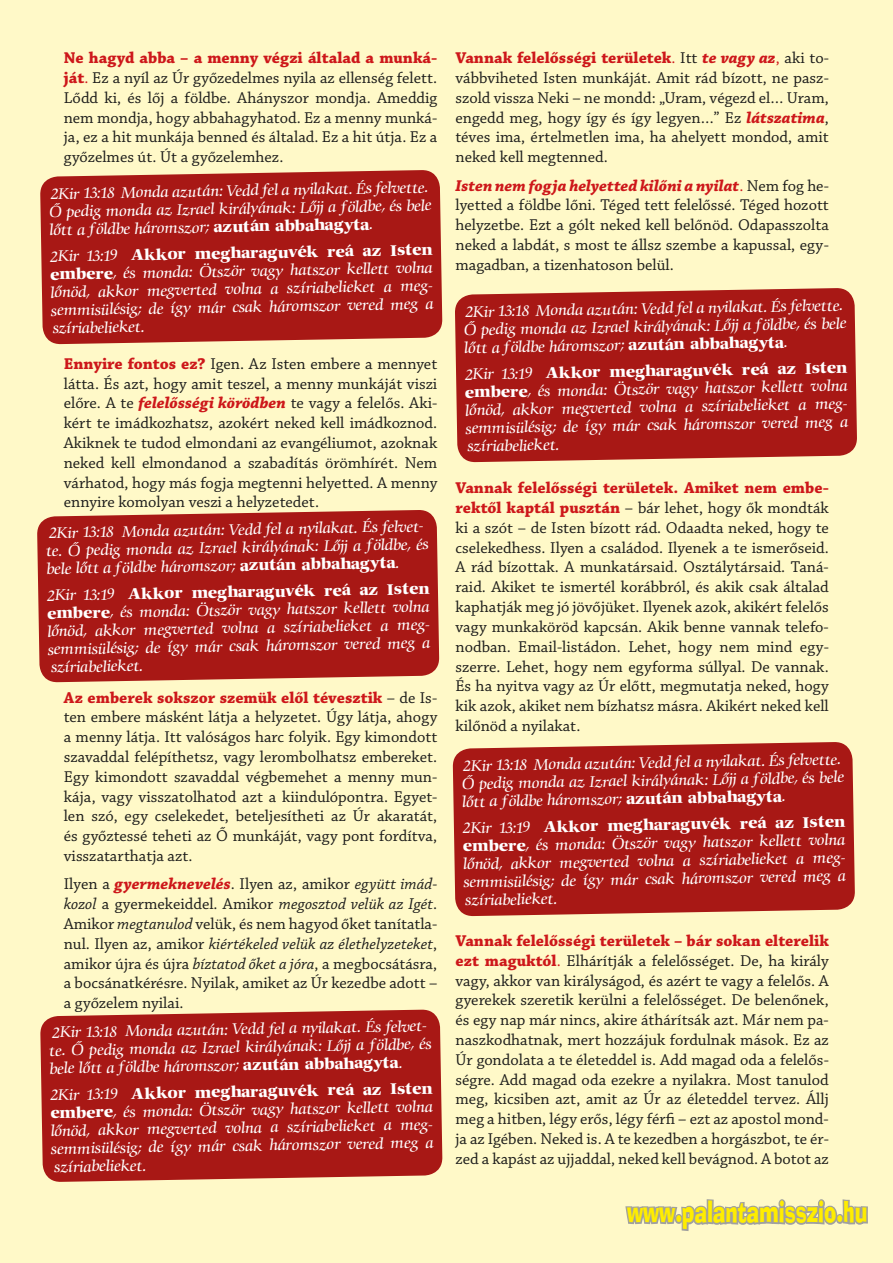
<style>
.page{position:relative;width:893px;height:1263px;background:#fff9c8}
.page>*{position:absolute;margin:0;border:0;box-sizing:border-box;transform-origin:0 0}
.t1{font:29.25px "Ad Lib PFL";color:#ffed00;scale:.67 1}
.t2{font:16.5px/19.8px "Chaparral Pro";color:#1d1d1b;text-align:justify}
.t3{font:italic 15px/18px "Comenius Antiqua PFL";color:#fff}
.s1{font-weight:700;color:#cd171a}
.s2{color:#cd171a}
.s3{font-weight:700;font-style:normal}
.s4{font-weight:700;font-style:italic;color:#cd171a}
.s5{font-style:italic}
</style>
<div class="page">
<div style="left:40px;top:170px;width:403px;height:174px;background:#a81815"></div>
<div style="left:37px;top:510px;width:402px;height:172px;background:#a81815"></div>
<div style="left:455px;top:288px;width:402px;height:174px;background:#a81815"></div>
<div style="left:453px;top:742px;width:402px;height:174px;background:#a81815"></div>
<div style="left:40px;top:1009px;width:403px;height:173px;background:#a81815"></div>
<svg style="left:625px;top:1199px;width:243px;height:32px"></svg>
<p class="t2" style="left:64px;top:49px;width:375px"><span class="s1">Ne hagyd abba – a menny végzi általad a munká&shy;ját</span><span class="s2">.</span> Ez a nyíl az Úr győzedelmes nyila az ellenség felett.<br>Lődd ki, és lőj a földbe. Ahányszor mondja. Ameddig nem mondja, hogy abbahagyhatod. Ez a menny munká&shy;ja, ez a hit munkája benned és általad. Ez a hit útja. Ez a győzelmes út. Út a győzelemhez.</p>
<p class="t3" style="left:49px;top:185px;width:384px;rotate:-1deg">2Kir 13:18 Monda azután: Vedd fel a nyilakat. És felvette.<br>Ő pedig monda az Izrael királyának: Lőjj a földbe, és bele lőtt a földbe háromszor; <span class="s3">azután abbahagyta</span>.</p>
<p class="t3" style="left:50px;top:247px;width:387px;rotate:-1deg">2Kir 13:19 <span class="s3">Akkor megharaguvék reá az Isten embere</span>, és monda: Ötször vagy hatszor kellett volna lőnöd, akkor megverted volna a szíriabelieket a meg&shy;semmisülésig; de így már csak háromszor vered meg a szíriabelieket.</p>
<p class="t2" style="left:64px;top:354px;width:375px"><span class="s1">Ennyire fontos ez?</span> Igen. Az Isten embere a mennyet látta. És azt, hogy amit teszel, a menny munkáját viszi előre. A te <span class="s4">felelősségi körödben</span> te vagy a felelős. Aki&shy;kért te imádkozhatsz, azokért neked kell imádkoznod.<br>Akiknek te tudod elmondani az evangéliumot, azoknak neked kell elmondanod a szabadítás örömhírét. Nem várhatod, hogy más fogja megtenni helyetted. A menny ennyire komolyan veszi a helyzetedet.</p>
<p class="t3" style="left:46px;top:524px;width:384px;rotate:-1deg">2Kir 13:18 Monda azután: Vedd fel a nyilakat. És felvet&shy;te. Ő pedig monda az Izrael királyának: Lőjj a földbe, és bele lőtt a földbe háromszor; <span class="s3">azután abbahagyta</span>.</p>
<p class="t3" style="left:47px;top:586px;width:387px;rotate:-1deg">2Kir 13:19 <span class="s3">Akkor megharaguvék reá az Isten embere</span>, és monda: Ötször vagy hatszor kellett volna lőnöd, akkor megverted volna a szíriabelieket a meg&shy;semmisülésig; de így már csak háromszor vered meg a szíriabelieket.</p>
<p class="t2" style="left:64px;top:688px;width:375px"><span class="s1">Az emberek sokszor szemük elől tévesztik</span> – de Is&shy;ten embere másként látja a helyzetet. Úgy látja, ahogy a menny látja. Itt valóságos harc folyik. Egy kimondott szavaddal felépíthetsz, vagy lerombolhatsz embereket.<br>Egy kimondott szavaddal végbemehet a menny mun&shy;kája, vagy visszatolhatod azt a kiindulópontra. Egyet&shy;len szó, egy cselekedet, beteljesítheti az Úr akaratát, és győztessé teheti az Ő munkáját, vagy pont fordítva, visszatarthatja azt.</p>
<p class="t2" style="left:64px;top:875px;width:375px">Ilyen a <span class="s4">gyermeknevelés</span>. Ilyen az, amikor <span class="s5">együtt imád&shy;kozol</span> a gyermekeiddel. Amikor <span class="s5">megosztod velük az Igét</span>.<br>Amikor <span class="s5">megtanulod</span> velük, és nem hagyod őket tanítatla&shy;nul. Ilyen az, amikor <span class="s5">kiértékeled velük az élethelyzeteket</span>, amikor újra és újra <span class="s5">bíztatod őket a jóra</span>, a megbocsátásra, a bocsánatkérésre. Nyilak, amiket az Úr kezedbe adott – a győzelem nyilai.</p>
<p class="t3" style="left:49px;top:1024px;width:384px;rotate:-1deg">2Kir 13:18 Monda azután: Vedd fel a nyilakat. És felvet&shy;te. Ő pedig monda az Izrael királyának: Lőjj a földbe, és bele lőtt a földbe háromszor; <span class="s3">azután abbahagyta</span>.</p>
<p class="t3" style="left:50px;top:1086px;width:387px;rotate:-1deg">2Kir 13:19 <span class="s3">Akkor megharaguvék reá az Isten embere</span>, és monda: Ötször vagy hatszor kellett volna lőnöd, akkor megverted volna a szíriabelieket a meg&shy;semmisülésig; de így már csak háromszor vered meg a szíriabelieket.</p>
<p class="t2" style="left:455px;top:49px;width:375px"><span class="s1">Vannak felelősségi területek</span><span class="s2">.</span> Itt <span class="s4">te vagy az</span><span class="s2">,</span> aki to&shy;vábbviheted Isten munkáját. Amit rád bízott, ne pas - szold vissza Neki – ne mondd: „Uram, végezd el… Uram, engedd meg, hogy így és így legyen…” Ez <span class="s4">látszatima</span>, téves ima, értelmetlen ima, ha ahelyett mondod, amit neked kell megtenned.</p>
<p class="t2" style="left:455px;top:176px;width:375px"><span class="s4">Isten nem fogja helyetted kilőni a nyilat</span><span class="s2">.</span> Nem fog he&shy;lyetted a földbe lőni. Téged tett felelőssé. Téged hozott helyzetbe. Ezt a gólt neked kell belőnöd. Odapasszolta neked a labdát, s most te állsz szembe a kapussal, egy&shy;magadban, a tizenhatoson belül.</p>
<p class="t3" style="left:463px;top:303px;width:384px;rotate:-1deg">2Kir 13:18 Monda azután: Vedd fel a nyilakat. És felvette.<br>Ő pedig monda az Izrael királyának: Lőjj a földbe, és bele lőtt a földbe háromszor; <span class="s3">azután abbahagyta</span>.</p>
<p class="t3" style="left:464px;top:365px;width:387px;rotate:-1deg">2Kir 13:19 <span class="s3">Akkor megharaguvék reá az Isten embere</span>, és monda: Ötször vagy hatszor kellett volna lőnöd, akkor megverted volna a szíriabelieket a meg&shy;semmisülésig; de így már csak háromszor vered meg a szíriabelieket.</p>
<p class="t2" style="left:455px;top:479px;width:375px"><span class="s1">Vannak felelősségi területek. Amiket nem embe&shy;rektől kaptál pusztán</span> – bár lehet, hogy ők mondták ki a szót – de Isten bízott rád. Odaadta neked, hogy te cselekedhess. Ilyen a családod. Ilyenek a te ismerőseid.<br>A rád bízottak. A munkatársaid. Osztálytársaid. Taná&shy;raid. Akiket te ismertél korábbról, és akik csak általad kaphatják meg jó jövőjüket. Ilyenek azok, akikért felelős vagy munkaköröd kapcsán. Akik benne vannak telefo&shy;nodban. Email-listádon. Lehet, hogy nem mind egy&shy;szerre. Lehet, hogy nem egyforma súllyal. De vannak.<br>És ha nyitva vagy az Úr előtt, megmutatja neked, hogy kik azok, akiket nem bízhatsz másra. Akikért neked kell kilőnöd a nyilakat.</p>
<p class="t3" style="left:461px;top:757px;width:384px;rotate:-1deg">2Kir 13:18 Monda azután: Vedd fel a nyilakat. És felvette.<br>Ő pedig monda az Izrael királyának: Lőjj a földbe, és bele lőtt a földbe háromszor; <span class="s3">azután abbahagyta</span>.</p>
<p class="t3" style="left:462px;top:819px;width:387px;rotate:-1deg">2Kir 13:19 <span class="s3">Akkor megharaguvék reá az Isten embere</span>, és monda: Ötször vagy hatszor kellett volna lőnöd, akkor megverted volna a szíriabelieket a meg&shy;semmisülésig; de így már csak háromszor vered meg a szíriabelieket.</p>
<p class="t2" style="left:455px;top:931px;width:375px"><span class="s1">Vannak felelősségi területek – bár sokan elterelik ezt maguktól</span><span class="s2">.</span> Elhárítják a felelősséget. De, ha király vagy, akkor van királyságod, és azért te vagy a felelős. A gyerekek szeretik kerülni a felelősséget. De belenőnek, és egy nap már nincs, akire áthárítsák azt. Már nem pa&shy;naszkodhatnak, mert hozzájuk fordulnak mások. Ez az Úr gondolata a te életeddel is. Add magad oda a felelős&shy;ségre. Add magad oda ezekre a nyilakra. Most tanulod meg, kicsiben azt, amit az Úr az életeddel tervez. Állj meg a hitben, légy erős, légy férfi – ezt az apostol mond&shy;ja az Igében. Neked is. A te kezedben a horgászbot, te ér&shy;zed a kapást az ujjaddal, neked kell bevágnod. A botot az</p>
<h1 class="t1" style="left:627px;top:1193px;width:360px">www.palantamisszio.hu</h1>
</div>
